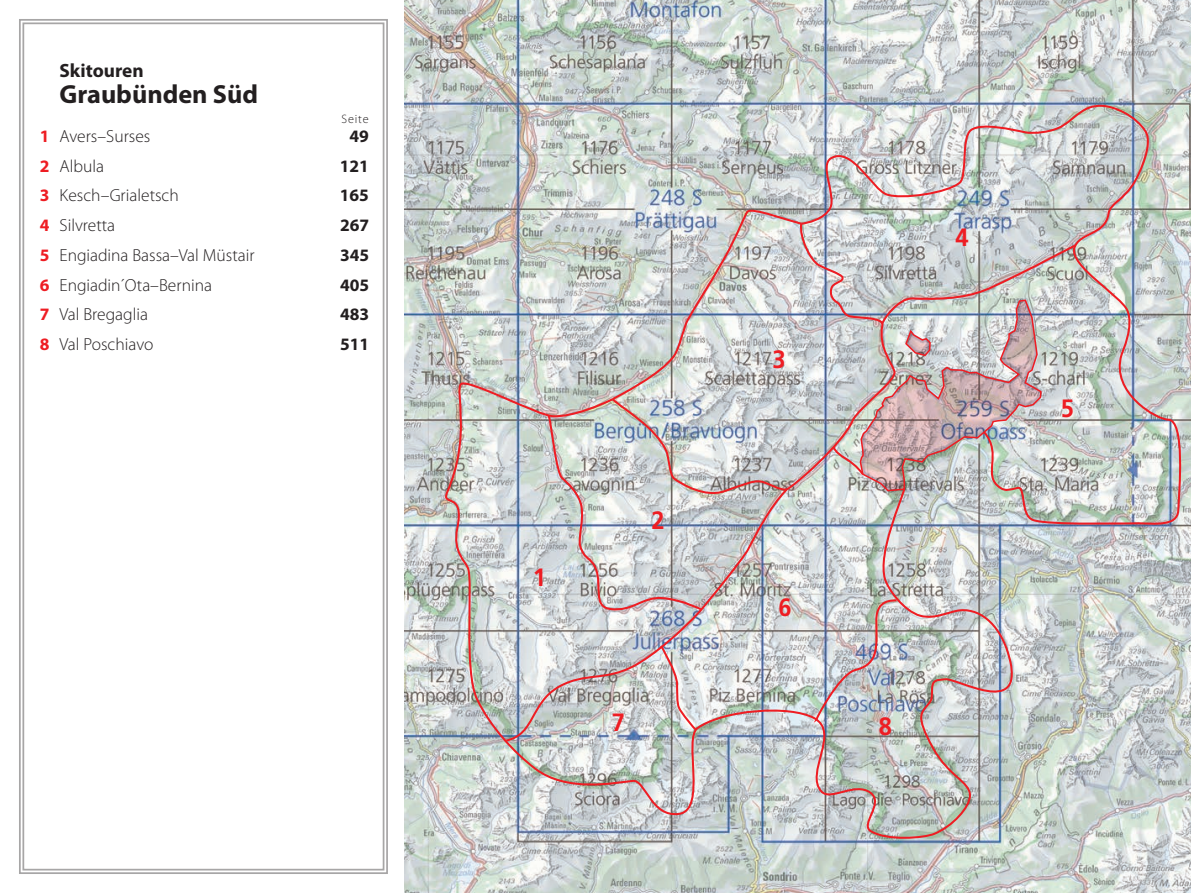
<style>
.page{position:relative;width:1191px;height:893px;background:#fff}
.page>*{position:absolute;margin:0;border:0;box-sizing:border-box;transform-origin:0 0}
.t1{font:700 26.25px "Myriad Pro";color:#231f20}
.t2{font:700 25.03px "Frutiger LT Pro";color:#ee1d23;scale:.94 1}
.t3{font:700 19.25px "Myriad Pro";color:#231f20}
.t4{font:300 17.5px "Myriad Pro";color:#231f20}
.t5{font:700 17.5px "Myriad Pro";color:#231f20}
.t6{font:300 12.25px "Myriad Pro";letter-spacing:.07em;color:#231f20}
.s1{font-weight:700;color:#ee1d23}
</style>
<div class="page">
<img style="left:404px;top:0;width:787px;height:893px">
<svg style="left:610px;top:207px;width:189px;height:168px"></svg>
<img style="left:440px;top:375px;width:585px;height:466px">
<img style="left:799px;top:104px;width:388px;height:425px">
<svg style="left:659px;top:644px;width:39px;height:88px"></svg>
<img style="left:814px;top:598px;width:84px;height:125px">
<img style="left:546px;top:413px;width:157px;height:201px">
<img style="left:831px;top:242px;width:247px;height:251px">
<svg style="left:19px;top:19px;width:369px;height:855px"></svg>
<p class="t3" style="left:60px;top:60px;width:86px">Skitouren</p>
<h1 class="t1" style="left:60px;top:80px;width:200px">Graubünden Süd</h1>
<p class="t6" style="left:341px;top:112px;width:29px">Seite</p>
<p class="t4" style="left:40px;top:126px;width:112px"><span class="s1">1</span> Avers–Surses</p>
<p class="t5" style="left:349px;top:126px;width:21px">49</p>
<p class="t4" style="left:40px;top:156px;width:66px"><span class="s1">2</span> Albula</p>
<p class="t5" style="left:340px;top:156px;width:31px">121</p>
<p class="t4" style="left:40px;top:186px;width:141px"><span class="s1">3</span> Kesch–Grialetsch</p>
<p class="t5" style="left:340px;top:186px;width:31px">165</p>
<p class="t4" style="left:40px;top:216px;width:77px"><span class="s1">4</span> Silvretta</p>
<p class="t5" style="left:340px;top:215px;width:31px">267</p>
<p class="t4" style="left:40px;top:245px;width:216px"><span class="s1">5</span> Engiadina Bassa–Val Müstair</p>
<p class="t5" style="left:340px;top:245px;width:31px">345</p>
<p class="t4" style="left:40px;top:275px;width:174px"><span class="s1">6</span> Engiadin´Ota–Bernina</p>
<p class="t5" style="left:340px;top:275px;width:31px">405</p>
<p class="t4" style="left:40px;top:305px;width:110px"><span class="s1">7</span> Val Bregaglia</p>
<p class="t5" style="left:340px;top:305px;width:31px">483</p>
<p class="t4" style="left:40px;top:335px;width:115px"><span class="s1">8</span> Val Poschiavo</p>
<p class="t5" style="left:340px;top:334px;width:31px">511</p>
<h2 class="t2" style="left:532px;top:563px;width:16px">1</h2>
<h2 class="t2" style="left:651px;top:505px;width:16px">2</h2>
<h2 class="t2" style="left:772px;top:345px;width:16px">3</h2>
<h2 class="t2" style="left:778px;top:593px;width:16px">6</h2>
<h2 class="t2" style="left:612px;top:707px;width:16px">7</h2>
<h2 class="t2" style="left:878px;top:711px;width:16px">8</h2>
<h2 class="t2" style="left:955px;top:223px;width:16px">4</h2>
<h2 class="t2" style="left:1060px;top:393px;width:16px">5</h2>
</div>
